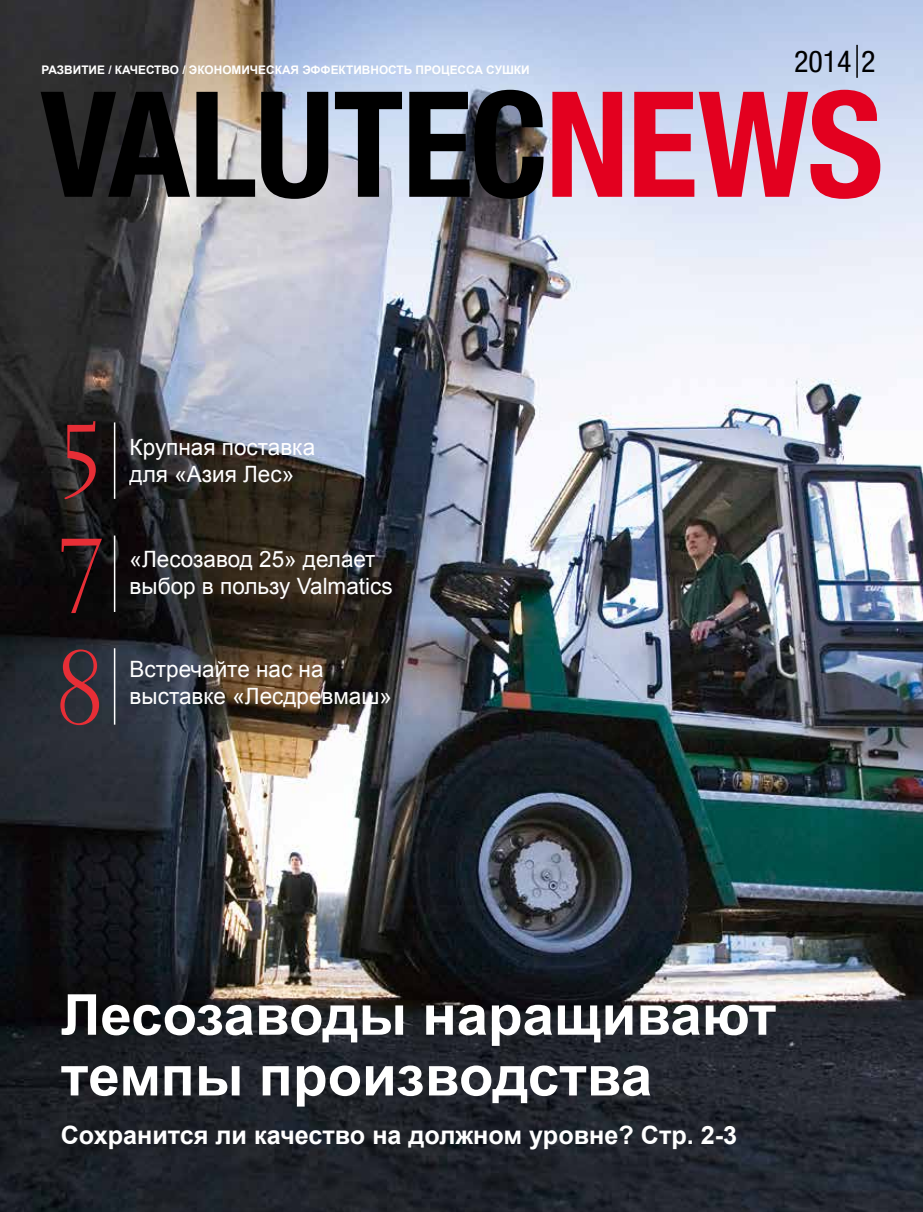
<style>
.page{position:relative;width:923px;height:1212px;background:#fff}
.page>*{position:absolute;margin:0;border:0;box-sizing:border-box;transform-origin:0 0}
.t1{font:105px/226.5px "Electra LH Display";color:#e72e36}
.t2{font:700 56.4px/60.8px "Arial";color:#fff}
.t3{font:condensed 30px "Helvetica Neue";color:#000}
.t4{font:700 25.2px "Arial";color:#fff}
.t5{font:22.5px/27px "Arial";color:#fff}
.t6{font:700 11.85px "Arial";color:#fff}
</style>
<div class="page">
<img style="left:0;top:0;width:923px;height:1212px">
<hr style="left:114px;top:422px;width:1px;height:77px;background:#fff">
<hr style="left:114px;top:535px;width:1px;height:77px;background:#fff">
<hr style="left:114px;top:648px;width:1px;height:77px;background:#fff">
<hr style="left:856px;top:45px;width:2px;height:33px;background:#000">
<svg style="left:552px;top:90px;width:328px;height:109px;background:#db627d"></svg>
<svg style="left:41px;top:90px;width:502px;height:109px;background:#4a4b4e"></svg>
<p class="t6" style="left:41px;top:63px;width:490px">РАЗВИТИЕ / КАЧЕСТВО / ЭКОНОМИЧЕСКАЯ ЭФФЕКТИВНОСТЬ ПРОЦЕССА СУШКИ</p>
<h3 class="t3" style="left:794px;top:44px;width:83px">2014 2</h3>
<h1 class="t1" style="left:57px;top:349px;width:46px">5<br>8</h1>
<h1 class="t1" style="left:61px;top:463px;width:42px">7</h1>
<p class="t5" style="left:130px;top:433px;width:187px">Крупная поставка для «Азия Лес»</p>
<p class="t5" style="left:130px;top:545px;width:247px">«Лесозавод 25» делает</p>
<p class="t5" style="left:130px;top:572px;width:264px">выбор в пользу Valmatics</p>
<p class="t5" style="left:130px;top:656px;width:264px">Встречайте нас на выставке «Лесдревмаш»</p>
<h2 class="t2" style="left:61px;top:986px;width:717px">Лесозаводы наращивают темпы производства</h2>
<p class="t4" style="left:61px;top:1118px;width:678px">Сохранится ли качество на должном уровне? Стр. 2-3</p>
</div>
